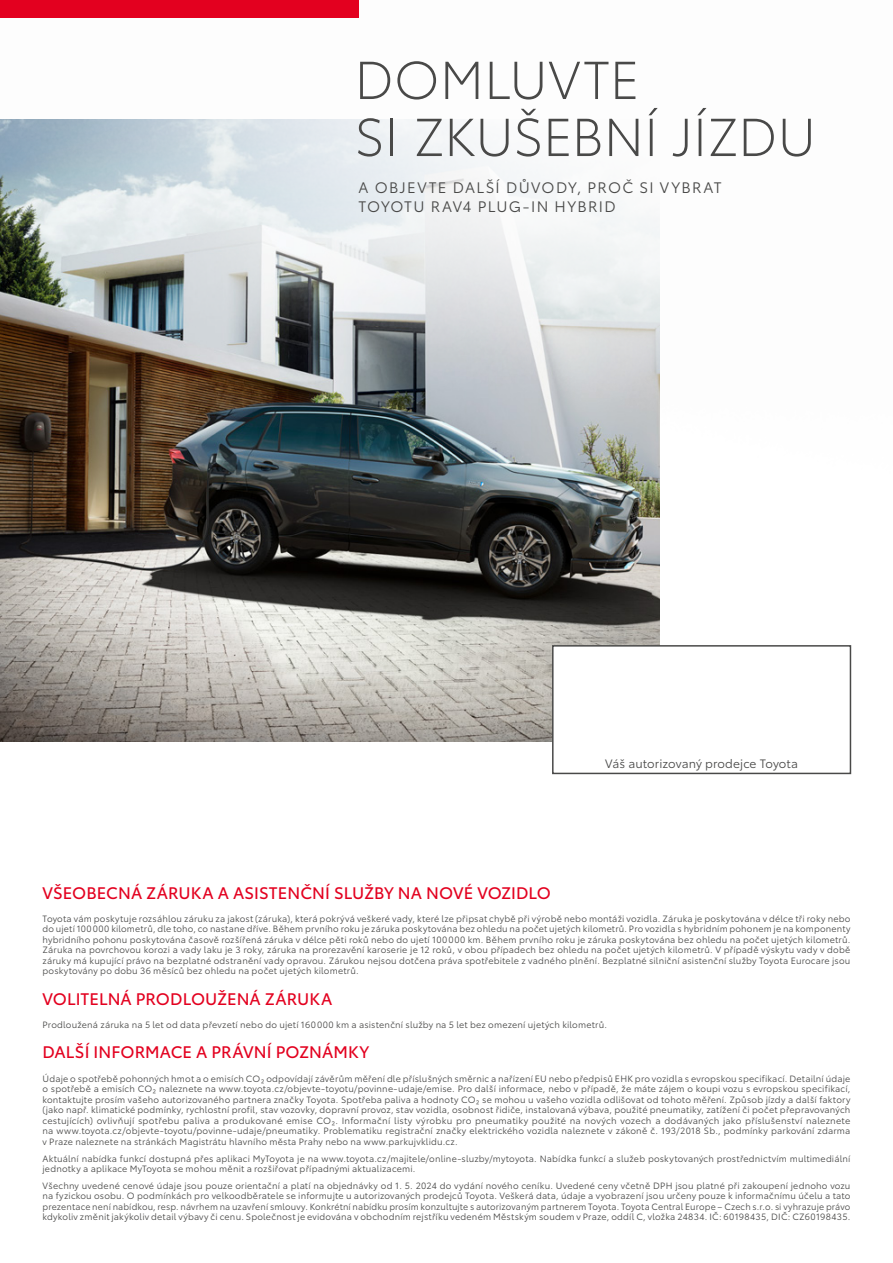
<style>
.page{position:relative;width:893px;height:1263px;background:#fff}
.page>*{position:absolute;margin:0;border:0;box-sizing:border-box;transform-origin:0 0}
.t1{font:300 52.5px/57px "Toyota Type";letter-spacing:-.01em;color:#494948}
.t2{font:16.5px "Toyota Type";letter-spacing:.005em;color:#e3001f}
.t3{font:15px/19.5px "Toyota Type";letter-spacing:.085em;color:#494948}
.t4{font:12px "Toyota Type";letter-spacing:.005em;color:#494948}
.t5{font:9px/10.5px "Toyota Type";letter-spacing:.02em;color:#494948;text-align:justify}
</style>
<div class="page">
<img style="left:0;top:515px;width:659px;height:227px">
<img style="left:0;top:457px;width:660px;height:58px">
<img style="left:0;top:17px;width:660px;height:440px">
<div style="left:552px;top:645px;width:299px;height:129px;background:#fff;border:2px solid #494948"></div>
<div style="left:0;top:0;width:359px;height:17px;background:#e3001f"></div>
<h1 class="t1" style="left:354px;top:48px;width:463px">DOMLUVTE<br>SI ZKUŠEBNÍ JÍZDU</h1>
<h3 class="t3" style="left:359px;top:176px;width:365px">A OBJEVTE DALŠÍ DŮVODY, PROČ SI VYBRAT<br>TOYOTU RAV4 PLUG‑IN HYBRID</h3>
<h3 class="t4" style="left:605px;top:755px;width:194px">Váš autorizovaný prodejce Toyota</h3>
<h2 class="t2" style="left:43px;top:880px;width:510px">VŠEOBECNÁ ZÁRUKA A ASISTENČNÍ SLUŽBY NA NOVÉ VOZIDLO</h2>
<p class="t5" style="left:43px;top:913px;width:809px">Toyota vám poskytuje rozsáhlou záruku za jakost (záruka), která pokrývá veškeré vady, které lze připsat chybě při výrobě nebo montáži vozidla. Záruka je poskytována v délce tři roky nebo do ujetí 100000 kilometrů, dle toho, co nastane dříve. Během prvního roku je záruka poskytována bez ohledu na počet ujetých kilometrů. Pro vozidla s hybridním pohonem je na komponenty hybridního pohonu poskytována časově rozšířená záruka v délce pěti roků nebo do ujetí 100000 km. Během prvního roku je záruka poskytována bez ohledu na počet ujetých kilometrů.<br>Záruka na povrchovou korozi a vady laku je 3 roky, záruka na prorezavění karoserie je 12 roků, v obou případech bez ohledu na počet ujetých kilometrů. V případě výskytu vady v době záruky má kupující právo na bezplatné odstranění vady opravou. Zárukou nejsou dotčena práva spotřebitele z vadného plnění. Bezplatné silniční asistenční služby Toyota Eurocare jsou poskytovány po dobu 36 měsíců bez ohledu na počet ujetých kilometrů.</p>
<h2 class="t2" style="left:43px;top:986px;width:291px">VOLITELNÁ PRODLOUŽENÁ ZÁRUKA</h2>
<p class="t5" style="left:43px;top:1019px;width:566px">Prodloužená záruka na 5 let od data převzetí nebo do ujetí 160000 km a asistenční služby na 5 let bez omezení ujetých kilometrů.</p>
<h2 class="t2" style="left:43px;top:1040px;width:328px">DALŠÍ INFORMACE A PRÁVNÍ POZNÁMKY</h2>
<p class="t5" style="left:43px;top:1072px;width:809px">Údaje o spotřebě pohonných hmot a o emisích CO2 odpovídají závěrům měření dle příslušných směrnic a nařízení EU nebo předpisů EHK pro vozidla s evropskou specifikací. Detailní údaje o spotřebě a emisích CO2 naleznete na www.toyota.cz/objevte-toyotu/povinne-udaje/emise. Pro další informace, nebo v případě, že máte zájem o koupi vozu s evropskou specifikací, kontaktujte prosím vašeho autorizovaného partnera značky Toyota. Spotřeba paliva a hodnoty CO2 se mohou u vašeho vozidla odlišovat od tohoto měření. Způsob jízdy a další faktory (jako např. klimatické podmínky, rychlostní profil, stav vozovky, dopravní provoz, stav vozidla, osobnost řidiče, instalovaná výbava, použité pneumatiky, zatížení či počet přepravovaných cestujících) ovlivňují spotřebu paliva a produkované emise CO2. Informační listy výrobku pro pneumatiky použité na nových vozech a dodávaných jako příslušenství naleznete na www.toyota.cz/objevte-toyotu/povinne-udaje/pneumatiky. Problematiku registrační značky elektrického vozidla naleznete v zákoně č. 193/2018 Sb., podmínky parkování zdarma v Praze naleznete na stránkách Magistrátu hlavního města Prahy nebo na www.parkujvklidu.cz.</p>
<p class="t5" style="left:43px;top:1152px;width:809px">Aktuální nabídka funkcí dostupná přes aplikaci MyToyota je na www.toyota.cz/majitele/online-sluzby/mytoyota. Nabídka funkcí a služeb poskytovaných prostřednictvím multimediální jednotky a aplikace MyToyota se mohou měnit a rozšiřovat případnými aktualizacemi.</p>
<p class="t5" style="left:43px;top:1180px;width:809px">Všechny uvedené cenové údaje jsou pouze orientační a platí na objednávky od 1. 5. 2024 do vydání nového ceníku. Uvedené ceny včetně DPH jsou platné při zakoupení jednoho vozu na fyzickou osobu. O podmínkách pro velkoodběratele se informujte u autorizovaných prodejců Toyota. Veškerá data, údaje a vyobrazení jsou určeny pouze k informačnímu účelu a tato prezentace není nabídkou, resp. návrhem na uzavření smlouvy. Konkrétní nabídku prosím konzultujte s autorizovaným partnerem Toyota. Toyota Central Europe – Czech s.r.o. si vyhrazuje právo kdykoliv změnit jakýkoliv detail výbavy či cenu. Společnost je evidována v obchodním rejstříku vedeném Městským soudem v Praze, oddíl C, vložka 24834. IČ: 60198435, DIČ: CZ60198435.</p>
</div>
